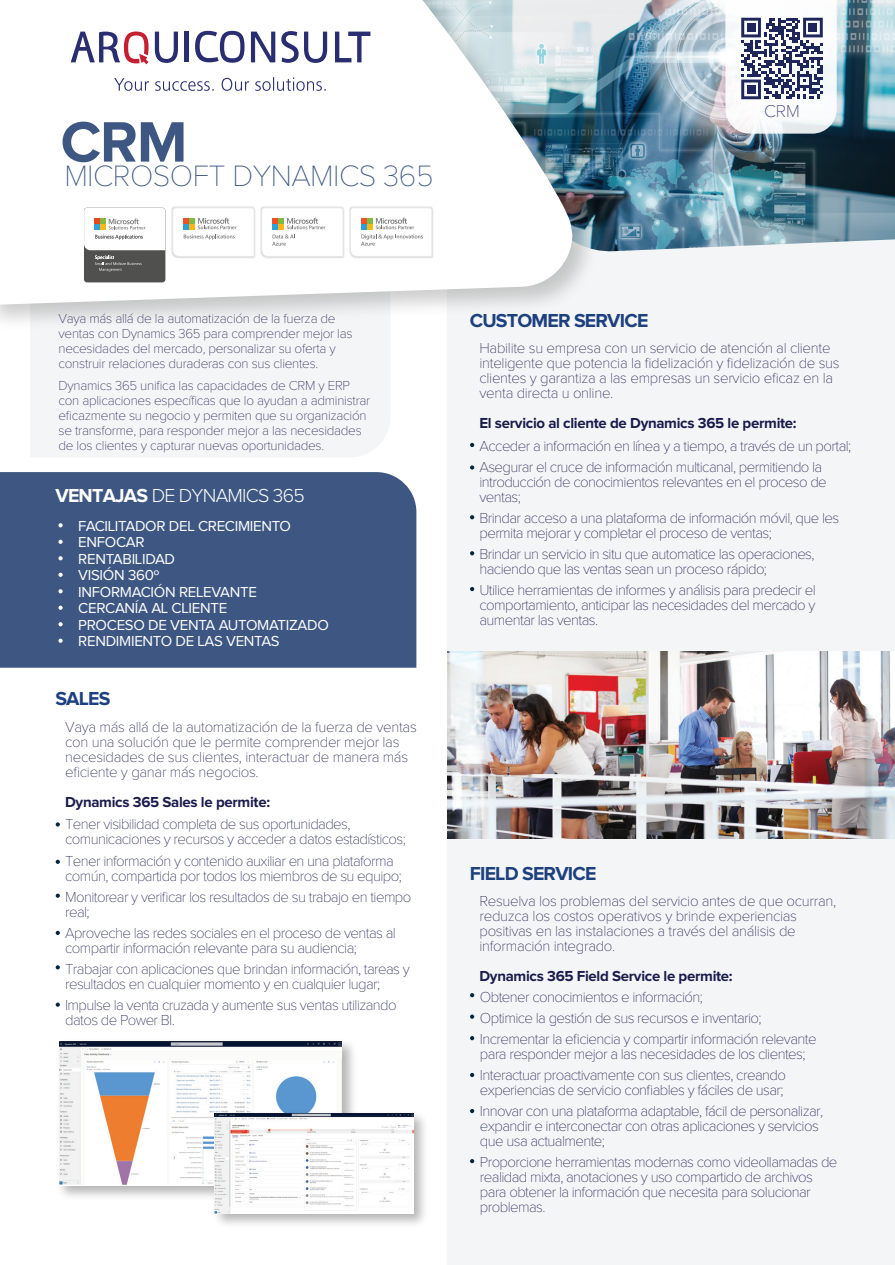
<style>
.page{position:relative;width:895px;height:1265px;background:#fff}
.page>*{position:absolute;margin:0;border:0;box-sizing:border-box;transform-origin:0 0}
.t1{font:700 58.95px "Proxima Nova";color:#3e5782}
.t2{font:100 30.6px "Proxima Nova T";letter-spacing:-.02em;color:#3e5782}
.t3{font:700 19.5px "Proxima Nova";letter-spacing:-.04em;color:#1d407e}
.t4{font:300 19.5px "Proxima Nova";letter-spacing:-.04em;color:#fff}
.t5{font:100 17.7px "Proxima Nova T";color:#1f265c}
.t6{font:100 15px/15px "Proxima Nova T";letter-spacing:-.04em;color:#191b4c}
.t7{font:100 15px/15px "Proxima Nova T";letter-spacing:-.02em;color:#191b4c}
.t8{font:15px/16.5px "Proxima Nova";letter-spacing:-.02em;color:#fff}
.t9{font:700 15px "Proxima Nova";letter-spacing:-.02em;color:#191b4c}
.t10{font:100 13.5px/15px "Proxima Nova T";letter-spacing:-.02em;color:#191b4c}
.s1{font-weight:700}
</style>
<div class="page">
<div style="left:0;top:472px;width:416px;height:195px;background:#3e5782"></div>
<div style="left:447px;top:252px;width:447px;height:1012px;background:#f4f5f6"></div>
<img style="left:605px;top:0;width:289px;height:252px">
<div style="left:30px;top:338px;width:360px;height:119px;background:#f4f5f6"></div>
<img style="left:0;top:0;width:605px;height:338px">
<svg style="left:0;top:0;width:572px;height:305px"></svg>
<svg style="left:155px;top:32px;width:23px;height:31px"></svg>
<hr style="left:184px;top:32px;width:4px;height:30px;background:#2a2d70">
<svg style="left:251px;top:32px;width:24px;height:30px"></svg>
<svg style="left:281px;top:31px;width:17px;height:32px"></svg>
<svg style="left:195px;top:31px;width:50px;height:32px"></svg>
<svg style="left:71px;top:32px;width:77px;height:32px"></svg>
<svg style="left:304px;top:32px;width:23px;height:31px"></svg>
<svg style="left:335px;top:32px;width:35px;height:30px"></svg>
<svg style="left:114px;top:77px;width:212px;height:14px"></svg>
<svg style="left:58px;top:523px;width:5px;height:4px"></svg>
<svg style="left:58px;top:539px;width:5px;height:5px"></svg>
<svg style="left:58px;top:556px;width:5px;height:4px"></svg>
<svg style="left:58px;top:572px;width:5px;height:5px"></svg>
<svg style="left:58px;top:589px;width:5px;height:4px"></svg>
<svg style="left:58px;top:605px;width:5px;height:5px"></svg>
<svg style="left:58px;top:622px;width:5px;height:4px"></svg>
<svg style="left:58px;top:638px;width:5px;height:5px"></svg>
<svg style="left:56px;top:822px;width:4px;height:4px"></svg>
<svg style="left:56px;top:859px;width:4px;height:4px"></svg>
<svg style="left:56px;top:893px;width:4px;height:4px"></svg>
<svg style="left:56px;top:930px;width:4px;height:5px"></svg>
<svg style="left:56px;top:965px;width:4px;height:4px"></svg>
<svg style="left:56px;top:1002px;width:4px;height:4px"></svg>
<svg style="left:470px;top:443px;width:4px;height:4px"></svg>
<svg style="left:470px;top:465px;width:4px;height:4px"></svg>
<svg style="left:470px;top:515px;width:4px;height:4px"></svg>
<svg style="left:470px;top:551px;width:4px;height:4px"></svg>
<svg style="left:470px;top:587px;width:4px;height:4px"></svg>
<svg style="left:470px;top:993px;width:4px;height:4px"></svg>
<svg style="left:470px;top:1014px;width:4px;height:4px"></svg>
<svg style="left:470px;top:1036px;width:4px;height:4px"></svg>
<svg style="left:470px;top:1072px;width:4px;height:5px"></svg>
<svg style="left:470px;top:1108px;width:4px;height:5px"></svg>
<svg style="left:470px;top:1158px;width:4px;height:5px"></svg>
<img style="left:447px;top:651px;width:447px;height:187px">
<img style="left:59px;top:1041px;width:283px;height:144px">
<img style="left:208px;top:1106px;width:217px;height:119px">
<img style="left:215px;top:1113px;width:198px;height:100px">
<svg style="left:725px;top:0;width:111px;height:134px"></svg>
<div style="left:746px;top:23px;width:9px;height:9px;background:#1f265c"></div>
<div style="left:808px;top:23px;width:9px;height:9px;background:#1f265c"></div>
<div style="left:746px;top:85px;width:9px;height:9px;background:#1f265c"></div>
<svg style="left:84px;top:208px;width:81px;height:74px"></svg>
<img style="left:170px;top:205px;width:265px;height:55px">
<svg style="left:172px;top:207px;width:82px;height:50px"></svg>
<svg style="left:261px;top:207px;width:82px;height:50px"></svg>
<svg style="left:350px;top:207px;width:82px;height:50px"></svg>
<h1 class="t1" style="left:61px;top:108px;width:128px">CRM</h1>
<h2 class="t2" style="left:64px;top:153px;width:371px">MICROSOFT DYNAMICS 365</h2>
<p class="t5" style="left:764px;top:98px;width:37px">CRM</p>
<p class="t10" style="left:58px;top:309px;width:295px">Vaya más allá de la automatización de la fuerza de ventas con Dynamics 365 para comprender mejor las necesidades del mercado, personalizar su oferta y construir relaciones duraderas con sus clientes.</p>
<p class="t10" style="left:58px;top:377px;width:313px">Dynamics 365 unifica las capacidades de CRM y ERP con aplicaciones específicas que lo ayudan a administrar eficazmente su negocio y permiten que su organización se transforme, para responder mejor a las necesidades de los clientes y capturar nuevas oportunidades.</p>
<h3 class="t4" style="left:55px;top:485px;width:251px"><span class="s1">VENTAJAS</span> DE DYNAMICS 365</h3>
<p class="t8" style="left:78px;top:518px;width:252px">FACILITADOR DEL CRECIMIENTO<br>ENFOCAR<br>RENTABILIDAD<br>VISIÓN 360º<br>INFORMACIÓN RELEVANTE<br>CERCANÍA AL CLIENTE<br>PROCESO DE VENTA AUTOMATIZADO<br>RENDIMIENTO DE LAS VENTAS</p>
<h3 class="t3" style="left:55px;top:687px;width:57px">SALES</h3>
<p class="t7" style="left:65px;top:718px;width:353px">Vaya más allá de la automatización de la fuerza de ventas con una solución que le permite comprender mejor las necesidades de sus clientes, interactuar de manera más eficiente y ganar más negocios.</p>
<p class="t9" style="left:65px;top:792px;width:206px">Dynamics 365 Sales le permite:</p>
<p class="t6" style="left:65px;top:816px;width:342px">Tener visibilidad completa de sus oportunidades, comunicaciones y recursos y acceder a datos estadísticos;</p>
<p class="t6" style="left:65px;top:852px;width:338px">Tener información y contenido auxiliar en una plataforma común, compartida por todos los miembros de su equipo;</p>
<p class="t6" style="left:65px;top:888px;width:348px">Monitorear y verificar los resultados de su trabajo en tiempo real;</p>
<p class="t6" style="left:65px;top:924px;width:332px">Aproveche las redes sociales en el proceso de ventas al compartir información relevante para su audiencia;</p>
<p class="t6" style="left:65px;top:960px;width:346px">Trabajar con aplicaciones que brindan información, tareas y resultados en cualquier momento y en cualquier lugar;</p>
<p class="t6" style="left:65px;top:996px;width:333px">Impulse la venta cruzada y aumente sus ventas utilizando datos de Power BI.</p>
<h3 class="t3" style="left:469px;top:309px;width:180px">CUSTOMER SERVICE</h3>
<p class="t7" style="left:479px;top:340px;width:362px">Habilite su empresa con un servicio de atención al cliente inteligente que potencia la fidelización y fidelización de sus clientes y garantiza a las empresas un servicio eficaz en la venta directa u online.</p>
<p class="t9" style="left:479px;top:415px;width:319px">El servicio al cliente de Dynamics 365 le permite:</p>
<p class="t6" style="left:479px;top:434px;width:373px;line-height:21px">Acceder a información en línea y a tiempo, a través de un portal;<br>Asegurar el cruce de información multicanal, permitiendo la</p>
<p class="t6" style="left:479px;top:473px;width:349px">introducción de conocimientos relevantes en el proceso de ventas;</p>
<p class="t6" style="left:479px;top:509px;width:361px">Brindar acceso a una plataforma de información móvil, que les permita mejorar y completar el proceso de ventas;</p>
<p class="t6" style="left:479px;top:545px;width:336px">Brindar un servicio in situ que automatice las operaciones, haciendo que las ventas sean un proceso rápido;</p>
<p class="t6" style="left:479px;top:581px;width:338px;text-align:justify">Utilice herramientas de informes y análisis para predecir el comportamiento, anticipar las necesidades del mercado y aumentar las ventas.</p>
<h3 class="t3" style="left:469px;top:861px;width:128px">FIELD SERVICE</h3>
<p class="t7" style="left:479px;top:892px;width:358px">Resuelva los problemas del servicio antes de que ocurran, reduzca los costos operativos y brinde experiencias positivas en las instalaciones a través del análisis de información integrado.</p>
<p class="t9" style="left:479px;top:967px;width:255px">Dynamics 365 Field Service le permite:</p>
<p class="t6" style="left:480px;top:985px;width:338px;line-height:21px">Obtener conocimientos e información;<br>Optimice la gestión de sus recursos e inventario;<br>Incrementar la eficiencia y compartir información relevante</p>
<p class="t6" style="left:480px;top:1042px;width:327px;line-height:21px">para responder mejor a las necesidades de los clientes;<br>Interactuar proactivamente con sus clientes, creando</p>
<p class="t6" style="left:480px;top:1078px;width:345px;line-height:21px">experiencias de servicio confiables y fáciles de usar;<br>Innovar con una plataforma adaptable, fácil de personalizar,</p>
<p class="t6" style="left:480px;top:1117px;width:340px">expandir e interconectar con otras aplicaciones y servicios que usa actualmente;</p>
<p class="t6" style="left:480px;top:1153px;width:359px">Proporcione herramientas modernas como videollamadas de realidad mixta, anotaciones y uso compartido de archivos para obtener la información que necesita para solucionar problemas.</p>
</div>
